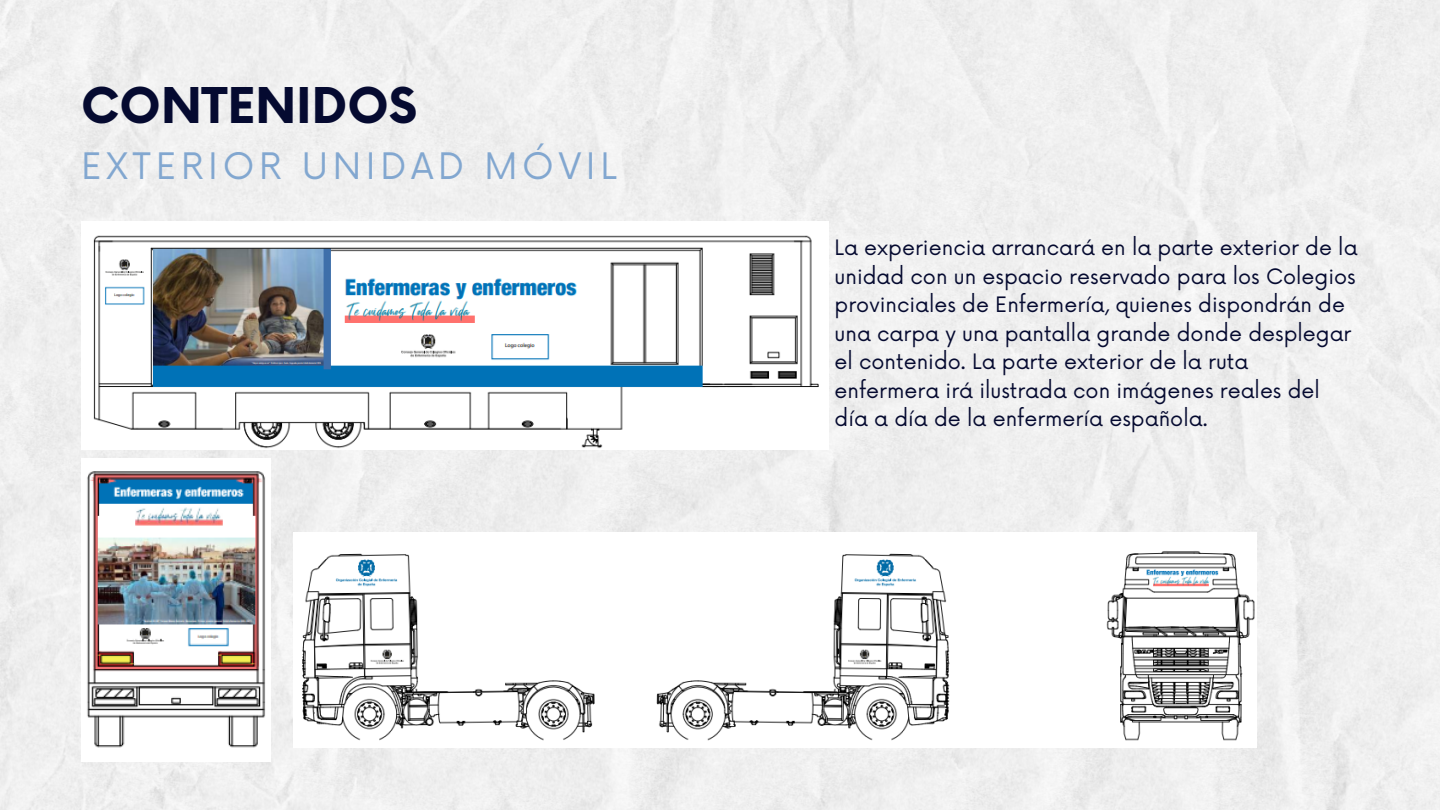
<style>
.page{position:relative;width:1440px;height:810px;background:#fff}
.page>*{position:absolute;margin:0;border:0;box-sizing:border-box;transform-origin:0 0}
.t1{font:700 48px "Now";color:#050a30}
.t2{font:35.6px "Now";letter-spacing:.135em;color:#82a7d0}
.t3{font:20.7px/28.5px "Now";color:#050a30}
</style>
<div class="page">
<img style="left:93px;top:235px;width:726px;height:214px">
<img style="left:86px;top:471px;width:180px;height:277px">
<img style="left:302px;top:550px;width:953px;height:191px">
<p class="t1" style="left:81px;top:80px;width:338px">CONTENIDOS</p>
<p class="t2" style="left:81px;top:146px;width:537px">EXTERIOR UNIDAD MÓVIL</p>
<p class="t3" style="left:835px;top:235px;width:525px">La experiencia arrancará en la parte exterior de la unidad con un espacio reservado para los Colegios provinciales de Enfermería, quienes dispondrán de una carpa y una pantalla grande donde desplegar el contenido. La parte exterior de la ruta enfermera irá ilustrada con imágenes reales del día a día de la enfermería española.</p>
</div>
